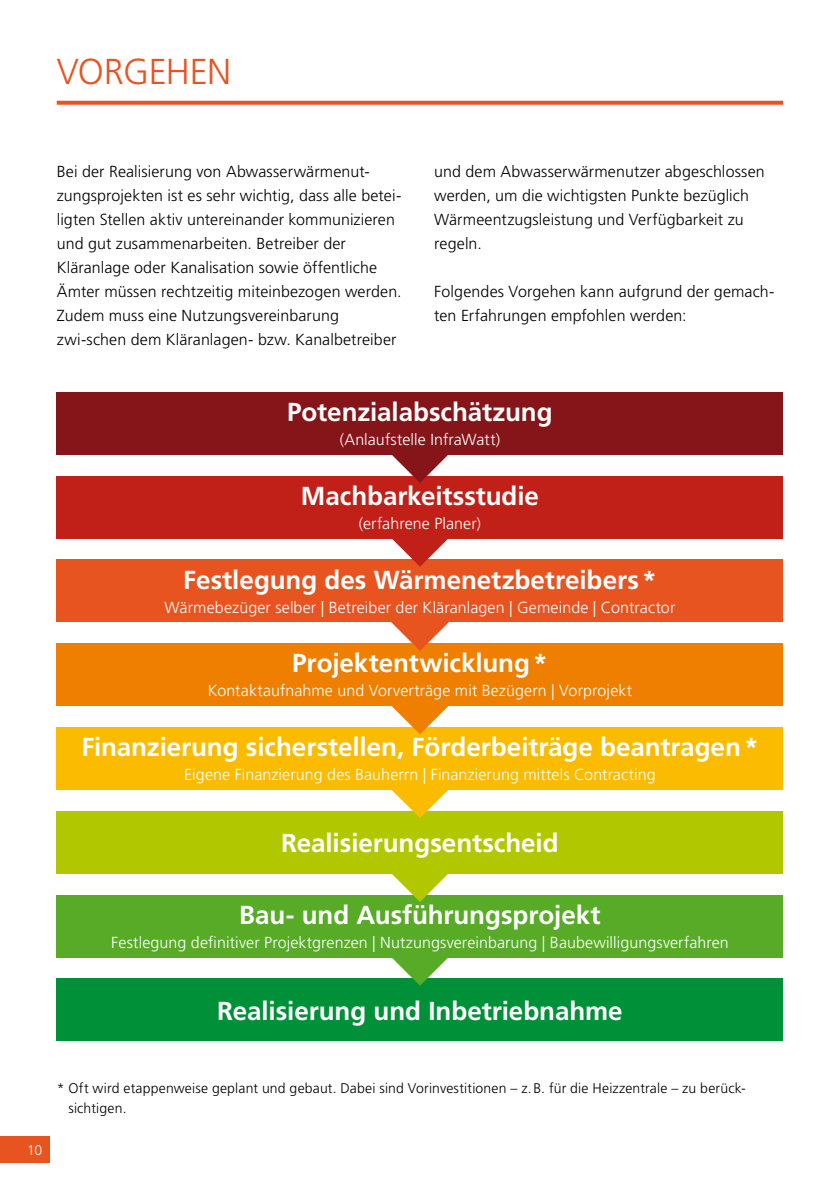
<style>
.page{position:relative;width:840px;height:1191px;background:#fff}
.page>*{position:absolute;margin:0;border:0;box-sizing:border-box;transform-origin:0 0}
.t1{font:300 36px "Frutiger LT Std";letter-spacing:-.015em;color:#e85420}
.t2{font:700 26px "Frutiger LT Std";letter-spacing:-.005em;color:#fff}
.t3{font:300 16px/24px "Frutiger LT Std";letter-spacing:.005em;color:#000}
.t4{font:300 16px "Frutiger LT Std";letter-spacing:.005em;color:#fff}
.t5{font:300 14px/20px "Frutiger LT Std";letter-spacing:.01em;color:#000}
.t6{font:300 14px "Frutiger LT Std";color:#fff}
</style>
<div class="page">
<div style="left:0;top:1136px;width:49px;height:26px;background:#e85420"></div>
<svg style="left:57px;top:101px;width:725px;height:4px;background:#e95f2e"></svg>
<div style="left:57px;top:392px;width:725px;height:62px;background:#86151a"></div>
<div style="left:57px;top:727px;width:725px;height:62px;background:#fabb00"></div>
<div style="left:57px;top:476px;width:725px;height:62px;background:#c02017"></div>
<div style="left:57px;top:811px;width:725px;height:62px;background:#b1c800"></div>
<div style="left:57px;top:559px;width:725px;height:63px;background:#e85420"></div>
<div style="left:57px;top:895px;width:725px;height:62px;background:#57ab27"></div>
<div style="left:57px;top:643px;width:725px;height:63px;background:#ee7f00"></div>
<div style="left:57px;top:978px;width:725px;height:63px;background:#009037"></div>
<svg style="left:388px;top:454px;width:63px;height:29px"></svg>
<svg style="left:388px;top:538px;width:63px;height:29px"></svg>
<svg style="left:391px;top:622px;width:58px;height:29px"></svg>
<svg style="left:391px;top:706px;width:58px;height:28px"></svg>
<svg style="left:388px;top:789px;width:63px;height:29px"></svg>
<svg style="left:388px;top:873px;width:63px;height:29px"></svg>
<svg style="left:388px;top:957px;width:63px;height:28px"></svg>
<h1 class="t1" style="left:57px;top:51px;width:176px">Vorgehen</h1>
<p class="t3" style="left:57px;top:159px;width:346px">Bei der Realisierung von Abwasserwärmenut&shy;zungsprojekten ist es sehr wichtig, dass alle betei&shy;ligten Stellen aktiv untereinander kommunizieren und gut zusammenarbeiten. Betreiber der Kläranlage oder Kanalisation sowie öffentliche Ämter müssen rechtzeitig miteinbezogen werden.<br>Zudem muss eine N utzungsvereinbarung zwi-schen dem Kläranlagen- bzw. Kanalbetreiber</p>
<p class="t3" style="left:434px;top:159px;width:332px">und dem Abwasserwärmenutzer abgeschlossen werden, um die wichtigsten Punkte bezüglich Wärmeentzugsleistung und Verfügbarkeit zu regeln.</p>
<p class="t3" style="left:434px;top:279px;width:341px">Folgendes Vorgehen kann aufgrund der gemach&shy;ten Erfahrungen empfohlen werden:</p>
<h2 class="t2" style="left:287px;top:397px;width:267px">Potenzialabschätzung</h2>
<p class="t4" style="left:339px;top:430px;width:162px">(Anlaufstelle I nfraWatt)</p>
<h2 class="t2" style="left:301px;top:480px;width:239px">Machbarkeitsstudie</h2>
<p class="t4" style="left:359px;top:514px;width:123px">(erfahrene Planer)</p>
<h2 class="t2" style="left:183px;top:564px;width:474px">Festlegung des Wärmenetzbetreibers*</h2>
<p class="t4" style="left:164px;top:598px;width:512px">Wärmebezüger selber | Betreiber der Kläranlagen | Gemeinde | Contractor</p>
<h2 class="t2" style="left:292px;top:648px;width:257px">Projektentwicklung*</h2>
<p class="t4" style="left:208px;top:682px;width:425px">Kontaktaufnahme und Vorverträge mit Bezügern | Vorprojekt</p>
<h2 class="t2" style="left:81px;top:732px;width:678px">Finanzierung sicherstellen, Förderbeiträge beantragen*</h2>
<p class="t4" style="left:184px;top:765px;width:472px">Eigene Finanzierung des Bauherrn | Finanzierung mittels Contracting</p>
<h2 class="t2" style="left:281px;top:827px;width:279px">Realisierungsentscheid</h2>
<h2 class="t2" style="left:239px;top:899px;width:363px">Bau- und Ausführungsprojekt</h2>
<p class="t4" style="left:111px;top:933px;width:618px">Festlegung definitiver Projektgrenzen | N utzungsvereinbarung | Baubewilligungsverfahren</p>
<h2 class="t2" style="left:217px;top:995px;width:407px">Realisierung und Inbetriebnahme</h2>
<p class="t6" style="left:27px;top:1142px;width:17px">10</p>
<p class="t5" style="left:68px;top:1078px;width:678px;text-indent:-12px">* Oft wird etappenweise geplant und gebaut. Dabei sind Vorinvestitionen – z. B . für die Heizzentrale – zu berück&shy;sichtigen.</p>
</div>
